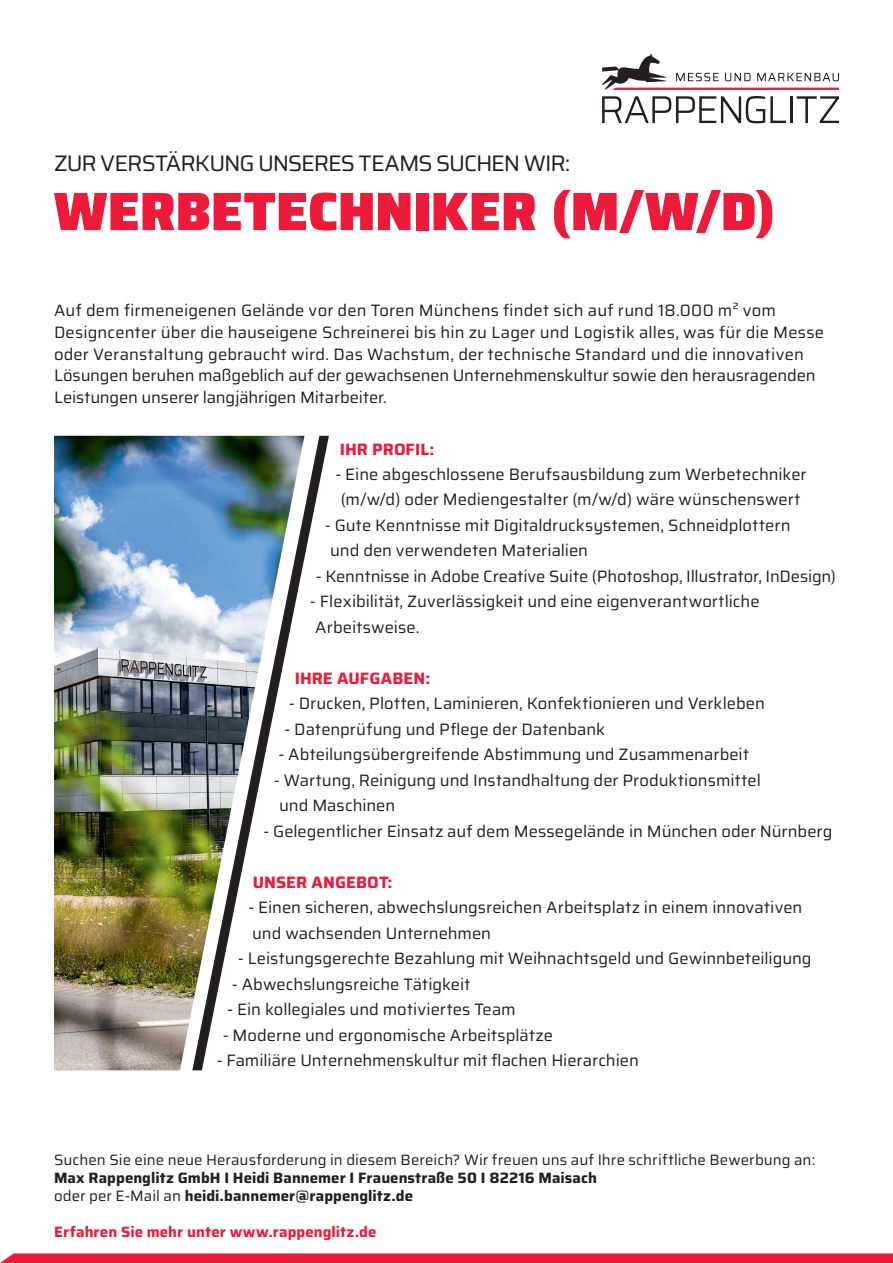
<style>
.page{position:relative;width:893px;height:1263px;background:#fff}
.page>*{position:absolute;margin:0;border:0;box-sizing:border-box;transform-origin:0 0}
.t1{font:900 54px "Saira";letter-spacing:-.005em;color:#ed1a3a}
.t2{font:22.5px "Saira";letter-spacing:-.045em;color:#231f20}
.t3{font:16.5px/25.5px "Saira";color:#231f20}
.t4{font:700 16.5px "Saira";color:#ed1a3a}
.t5{font:700 15px/18px "Saira";letter-spacing:.005em;color:#231f20}
.t6{font:15px "Saira";color:#231f20}
.t7{font:700 15px "Saira";letter-spacing:.005em;color:#ed1a3a}
.s1{font-weight:400}
</style>
<div class="page">
<svg style="left:0;top:1253px;width:893px;height:10px;background:#ed2544"></svg>
<img style="left:54px;top:436px;width:138px;height:634px">
<img style="left:192px;top:436px;width:137px;height:634px">
<svg style="left:602px;top:54px;width:237px;height:36px"></svg>
<svg style="left:602px;top:96px;width:184px;height:27px"></svg>
<hr style="left:790px;top:96px;width:2px;height:27px;background:#231f20">
<svg style="left:797px;top:96px;width:42px;height:27px"></svg>
<h2 class="t2" style="left:54px;top:145px;width:518px">ZUR VERSTÄRKUNG UNSERES TEAMS SUCHEN WIR:</h2>
<h1 class="t1" style="left:54px;top:167px;width:723px">WERBETECHNIKER (M/W/D)</h1>
<p class="t3" style="left:54px;top:299px;width:772px;line-height:21.6px">Auf dem firmeneigenen Gelände vor den Toren Münchens findet sich auf rund 18.000 m² vom Designcenter über die hauseigene Schreinerei bis hin zu Lager und Logistik alles, was für die Messe oder Veranstaltung gebraucht wird. Das Wachstum, der technische Standard und die innovativen Lösungen beruhen maßgeblich auf der gewachsenen Unternehmenskultur sowie den herausragenden Leistungen unserer langjährigen Mitarbeiter.</p>
<p class="t4" style="left:340px;top:435px;width:96px">IHR PROFIL:</p>
<p class="t3" style="left:335px;top:461px;width:473px;text-align:center">- Eine abgeschlossene Berufsausbildung zum Werbetechniker (m/w/d) oder Mediengestalter (m/w/d) wäre wünschenswert</p>
<p class="t3" style="left:330px;top:512px;width:462px;text-indent:-5px">- Gute Kenntnisse mit Digitaldrucksystemen, Schneidplottern und den verwendeten Materialien</p>
<p class="t3" style="left:316px;top:563px;width:522px">- Kenntnisse in Adobe Creative Suite (Photoshop, Illustrator, InDesign)</p>
<p class="t3" style="left:315px;top:588px;width:446px;text-indent:-5px">- Flexibilität, Zuverlässigkeit und eine eigenverantwortliche<br>Arbeitsweise.</p>
<p class="t4" style="left:295px;top:665px;width:137px">IHRE AUFGABEN:</p>
<p class="t3" style="left:289px;top:690px;width:478px">- Drucken, Plotten, Laminieren, Konfektionieren und Verkleben</p>
<p class="t3" style="left:284px;top:716px;width:322px">- Datenprüfung und Pflege der Datenbank</p>
<p class="t3" style="left:278px;top:741px;width:472px">- Abteilungsübergreifende Abstimmung und Zusammenarbeit</p>
<p class="t3" style="left:279px;top:767px;width:483px;text-indent:-5px">- Wartung, Reinigung und Instandhaltung der Produktionsmittel und Maschinen</p>
<p class="t3" style="left:263px;top:818px;width:571px">- Gelegentlicher Einsatz auf dem Messegelände in München oder Nürnberg</p>
<p class="t4" style="left:253px;top:869px;width:141px">UNSER ANGEBOT:</p>
<p class="t3" style="left:248px;top:894px;width:556px">- Einen sicheren, abwechslungsreichen Arbeitsplatz in einem innovativen und wachsenden Unternehmen</p>
<p class="t3" style="left:238px;top:945px;width:575px">- Leistungsgerechte Bezahlung mit Weihnachtsgeld und Gewinnbeteiligung</p>
<p class="t3" style="left:232px;top:971px;width:240px">- Abwechslungsreiche Tätigkeit</p>
<p class="t3" style="left:227px;top:996px;width:290px">- Ein kollegiales und motiviertes Team</p>
<p class="t3" style="left:223px;top:1022px;width:332px">- Moderne und ergonomische Arbeitsplätze</p>
<p class="t3" style="left:217px;top:1047px;width:424px">- Familiäre Unternehmenskultur mit flachen Hierarchien</p>
<p class="t6" style="left:54px;top:1148px;width:762px">Suchen Sie eine neue Herausforderung in diesem Bereich? Wir freuen uns auf Ihre schriftliche Bewerbung an:</p>
<p class="t5" style="left:54px;top:1168px;width:544px">Max Rappenglitz GmbH I Heidi Bannemer I Frauenstraße 50 I 82216 Maisach <span class="s1">oder per E-Mail an</span> heidi.bannemer@rappenglitz.de</p>
<p class="t7" style="left:54px;top:1220px;width:324px">Erfahren Sie mehr unter www.rappenglitz.de</p>
</div>
